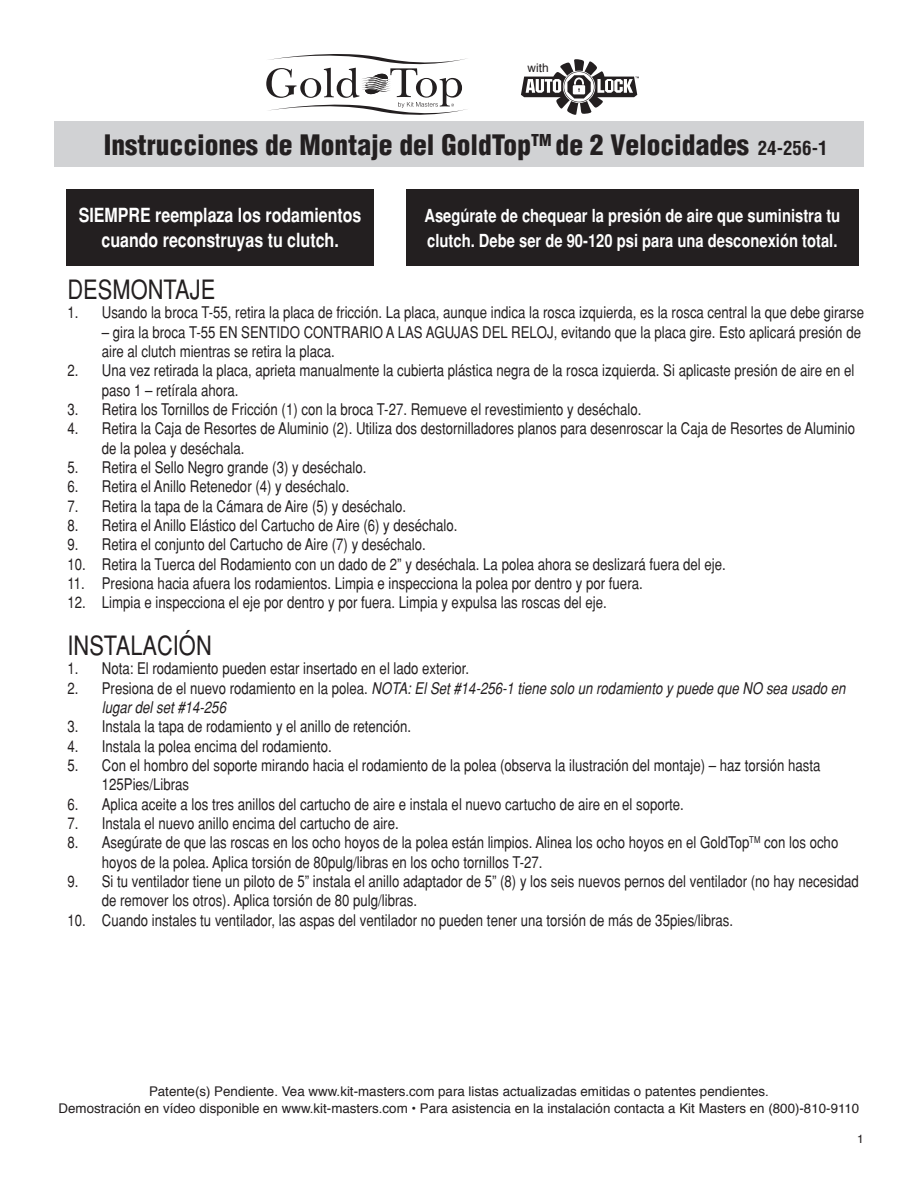
<style>
.page{position:relative;width:918px;height:1188px;background:#fff}
.page>*{position:absolute;margin:0;border:0;box-sizing:border-box;transform-origin:0 0}
.t1{font:900 condensed 27.45px "Helvetica";color:#231f20}
.t2{font:condensed 26.7px "Helvetica";color:#231f20}
.t3{font:700 condensed 19.5px/25px "Helvetica";color:#fff;text-align:center}
.t4{font:700 condensed 18px/25px "Helvetica";color:#fff}
.t5{font:condensed 16.2px/19.4px "Helvetica";color:#231f20}
.t6{font:italic condensed 16.2px/19.4px "Helvetica";color:#231f20}
.t7{font:13.35px "Helvetica";color:#231f20}
.t8{font:12px "Helvetica";color:#231f20}
.t9{font:11.85px "Helvetica";color:#231f20}
.s1{font-weight:700;font-size:19.05px}
.s2{font-style:normal}
</style>
<div class="page">
<div style="left:54px;top:121px;width:810px;height:46px;background:#d1d2d4"></div>
<svg style="left:266px;top:54px;width:201px;height:61px"></svg>
<svg style="left:521px;top:59px;width:118px;height:56px"></svg>
<div style="left:66px;top:189px;width:308px;height:77px;background:#231f20"></div>
<div style="left:406px;top:189px;width:453px;height:77px;background:#231f20"></div>
<p class="t9" style="left:528px;top:58px;width:23px">with</p>
<p class="t1" style="left:104px;top:127px;width:725px">Instrucciones de Montaje del GoldTop<sup>TM</sup> de 2 Velocidades <span class="s1">24-256-1</span></p>
<p class="t3" style="left:79px;top:203px;width:284px">SIEMPRE reemplaza los rodamientos cuando reconstruyas tu clutch.</p>
<p class="t4" style="left:424px;top:203px;width:417px">Asegúrate de chequear la presión de aire que suministra tu clutch. Debe ser de 90-120 psi para una desconexión total.</p>
<p class="t2" style="left:68px;top:274px;width:149px">DESMONTAJE</p>
<p class="t5" style="left:68px;top:303px;width:798px">1. Usando la broca T-55, retira la placa de fricción. La placa, aunque indica la rosca izquierda, es la rosca central la que debe girarse</p>
<p class="t5" style="left:102px;top:322px;width:761px">– gira la broca T-55 EN SENTIDO CONTRARIO A LAS AGUJAS DEL RELOJ, evitando que la placa gire. Esto aplicará presión de aire al clutch mientras se retira la placa.</p>
<p class="t5" style="left:102px;top:361px;width:754px;text-indent:-34px">2. Una vez retirada la placa, aprieta manualmente la cubierta plástica negra de la rosca izquierda. Si aplicaste presión de aire en el paso 1 – retírala ahora.</p>
<p class="t5" style="left:68px;top:399px;width:576px">3. Retira los Tornillos de Fricción (1) con la broca T-27. Remueve el revestimiento y deséchalo.</p>
<p class="t5" style="left:102px;top:419px;width:755px;text-indent:-34px">4. Retira la Caja de Resortes de Aluminio (2). Utiliza dos destornilladores planos para desenroscar la Caja de Resortes de Aluminio de la polea y deséchala.</p>
<p class="t5" style="left:68px;top:457px;width:300px">5. Retira el Sello Negro grande (3) y deséchalo.</p>
<p class="t5" style="left:68px;top:477px;width:283px">6. Retira el Anillo Retenedor (4) y deséchalo.</p>
<p class="t5" style="left:68px;top:496px;width:340px">7. Retira la tapa de la Cámara de Aire (5) y deséchalo.</p>
<p class="t5" style="left:68px;top:515px;width:392px">8. Retira el Anillo Elástico del Cartucho de Aire (6) y deséchalo.</p>
<p class="t5" style="left:68px;top:535px;width:360px">9. Retira el conjunto del Cartucho de Aire (7) y deséchalo.</p>
<p class="t5" style="left:68px;top:554px;width:660px">10. Retira la Tuerca del Rodamiento con un dado de 2” y deséchala. La polea ahora se deslizará fuera del eje.</p>
<p class="t5" style="left:68px;top:574px;width:577px">11. Presiona hacia afuera los rodamientos. Limpia e inspecciona la polea por dentro y por fuera.</p>
<p class="t5" style="left:68px;top:593px;width:541px">12. Limpia e inspecciona el eje por dentro y por fuera. Limpia y expulsa las roscas del eje.</p>
<p class="t2" style="left:68px;top:630px;width:146px">INSTALACIÓN</p>
<p class="t5" style="left:68px;top:659px;width:403px">1. Nota: El rodamiento pueden estar insertado en el lado exterior.</p>
<p class="t6" style="left:102px;top:678px;width:745px;text-indent:-34px"><span class="s2">2. Presiona de el nuevo rodamiento en la polea.</span> NOTA: El Set #14-256-1 tiene solo un rodamiento y puede que NO sea usado en lugar del set #14-256</p>
<p class="t5" style="left:68px;top:717px;width:345px">3. Instala la tapa de rodamiento y el anillo de retención.</p>
<p class="t5" style="left:68px;top:736px;width:266px">4. Instala la polea encima del rodamiento.</p>
<p class="t5" style="left:102px;top:755px;width:720px;text-indent:-34px">5. Con el hombro del soporte mirando hacia el rodamiento de la polea (observa la ilustración del montaje) – haz torsión hasta<br>125Pies/Libras</p>
<p class="t5" style="left:68px;top:794px;width:618px">6. Aplica aceite a los tres anillos del cartucho de aire e instala el nuevo cartucho de aire en el soporte.</p>
<p class="t5" style="left:68px;top:814px;width:333px">7. Instala el nuevo anillo encima del cartucho de aire.</p>
<p class="t5" style="left:102px;top:833px;width:738px;text-indent:-34px">8. Asegúrate de que las roscas en los ocho hoyos de la polea están limpios. Alinea los ocho hoyos en el GoldTop<sup>TM</sup> con los ocho hoyos de la polea. Aplica torsión de 80pulg/libras en los ocho tornillos T-27.</p>
<p class="t5" style="left:102px;top:872px;width:759px;text-indent:-34px">9. Si tu ventilador tiene un piloto de 5” instala el anillo adaptador de 5” (8) y los seis nuevos pernos del ventilador (no hay necesidad de remover los otros). Aplica torsión de 80 pulg/libras.</p>
<p class="t5" style="left:68px;top:910px;width:667px">10. Cuando instales tu ventilador, las aspas del ventilador no pueden tener una torsión de más de 35pies/libras.</p>
<p class="t7" style="left:149px;top:1081px;width:621px">Patente(s) Pendiente. Vea www.kit-masters.com para listas actualizadas emitidas o patentes pendientes.</p>
<p class="t7" style="left:59px;top:1098px;width:802px">Demostración en vídeo disponible en www.kit-masters.com • Para asistencia en la instalación contacta a Kit Masters en (800)-810-9110</p>
<p class="t8" style="left:857px;top:1130px;width:8px">1</p>
</div>
